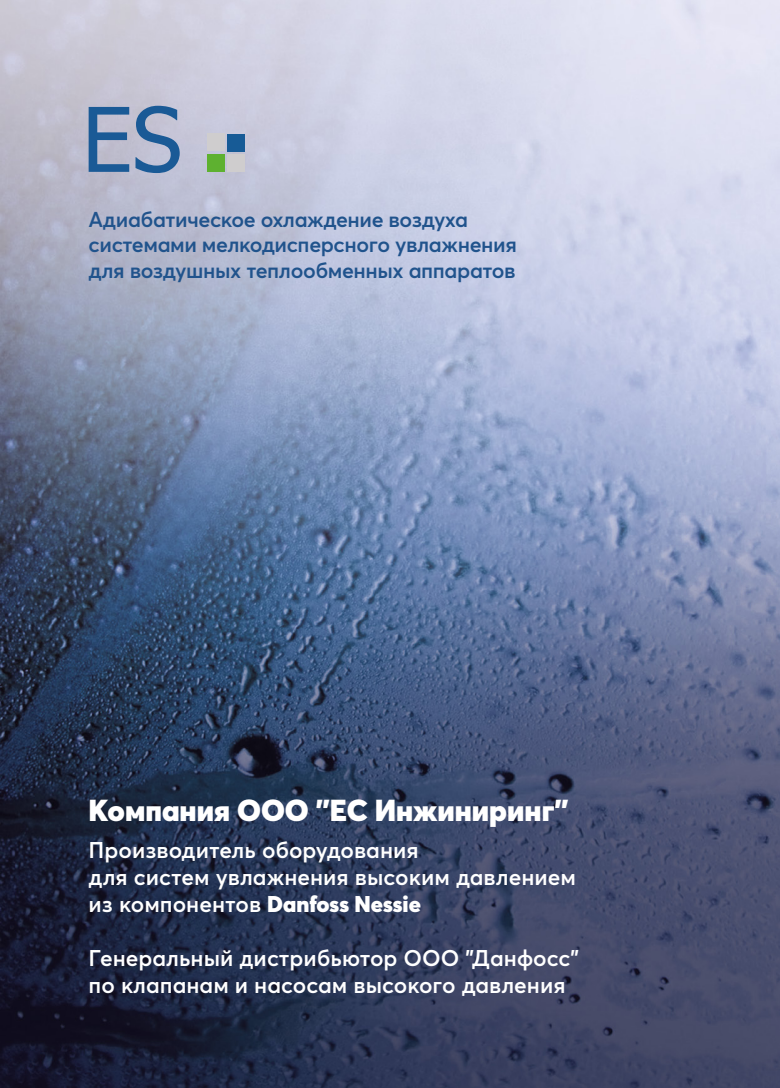
<style>
.page{position:relative;width:780px;height:1088px;background:#fff}
.page>*{position:absolute;margin:0;border:0;box-sizing:border-box;transform-origin:0 0}
.t1{font:900 30px "Averta CY";color:#fff}
.t2{font:600 22.5px/27px "Averta CY";color:#fff}
.t3{font:600 21.25px/25.5px "Averta CY";letter-spacing:-.02em;color:#20538c}
.s1{font-weight:900}
</style>
<div class="page">
<img style="left:0;top:0;width:780px;height:1088px">
<div style="left:227px;top:134px;width:17px;height:17px;background:#175b96"></div>
<div style="left:207px;top:154px;width:17px;height:17px;background:#5eb130"></div>
<div style="left:207px;top:134px;width:17px;height:17px;background:#cfcdce"></div>
<div style="left:227px;top:154px;width:17px;height:17px;background:#cfcdce"></div>
<svg style="left:89px;top:107px;width:40px;height:65px;background:#6f8db3"></svg>
<svg style="left:135px;top:106px;width:45px;height:67px;background:#7e98bb"></svg>
<p class="t3" style="left:89px;top:206px;width:430px">Адиабатическое охлаждение воздуха системами мелкодисперсного увлажнения для воздушных теплообменных аппаратов</p>
<h1 class="t1" style="left:89px;top:789px;width:481px">Компания ООО "ЕС Инжиниринг"</h1>
<p class="t2" style="left:89px;top:836px;width:489px">Производитель оборудования<br>для систем увлажнения высоким давлением из компонентов <span class="s1">Danfoss Nessie</span></p>
<p class="t2" style="left:89px;top:944px;width:492px">Генеральный дистрибьютор ООО "Данфосс" по клапанам и насосам высокого давления</p>
</div>
